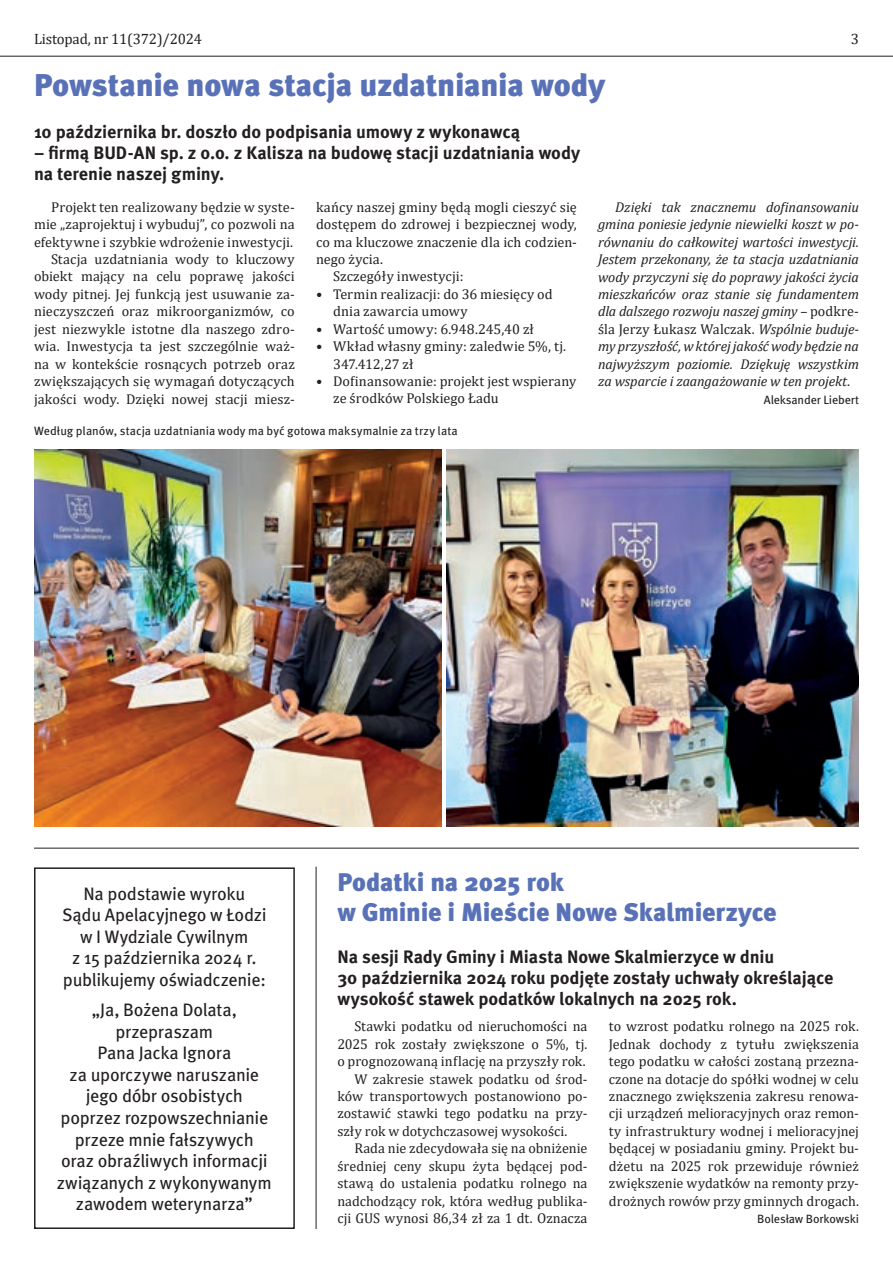
<style>
.page{position:relative;width:893px;height:1263px;background:#fff}
.page>*{position:absolute;margin:0;border:0;box-sizing:border-box;transform-origin:0 0}
.t1{font:900 31.5px "Meta Pro";letter-spacing:-.01em;color:#5971b7}
.t2{font:900 25.5px/30px "Meta Pro";letter-spacing:-.01em;color:#5971b7}
.t3{font:18px/21.6px "Meta Pro";letter-spacing:-.015em;color:#231f20;text-align:center}
.t4{font:700 18px/21px "Meta Pro";letter-spacing:-.005em;color:#231f20}
.t5{font:15px "Cambria";letter-spacing:-.01em;color:#231f20}
.t6{font:14.25px/17.4px "Cambria";letter-spacing:.005em;color:#231f20}
.t7{font:italic 14.25px/17.4px "Cambria";letter-spacing:-.005em;color:#231f20;text-align:justify}
.t8{font:12px "Meta Pro";color:#231f20}
.s1{font-style:normal}
</style>
<div class="page">
<hr style="left:316px;top:867px;width:1px;height:362px;background:#231f20">
<div style="left:34px;top:867px;width:261px;height:362px;border:2px solid #231f20"></div>
<img style="left:34px;top:449px;width:407px;height:378px">
<img style="left:446px;top:449px;width:413px;height:378px">
<hr style="left:34px;top:848px;width:825px;height:1px;background:#231f20">
<hr style="left:0;top:56px;width:893px;height:1px;background:#231f20">
<p class="t5" style="left:34px;top:30px;width:170px">Listopad, nr 11(372)/2024</p>
<p class="t5" style="left:851px;top:30px;width:10px">3</p>
<h1 class="t1" style="left:34px;top:65px;width:573px">Powstanie nowa stacja uzdatniania wody</h1>
<p class="t4" style="left:34px;top:120px;width:488px">10 października br. doszło do podpisania umowy z wykonawcą</p>
<p class="t4" style="left:34px;top:141px;width:548px">– firmą BUD-AN sp. z o.o. z Kalisza na budowę stacji uzdatniania wody na terenie naszej gminy.</p>
<p class="t6" style="left:34px;top:198px;width:262px;text-align:right">Projekt ten realizowany będzie w syste&shy;mie „zaprojektuj i wybuduj”, co pozwoli na efektywne i szybkie wdrożenie inwestycji.<br>Stacja uzdatniania wody to kluczowy obiekt mający na celu poprawę jakości wody pitnej. Jej funkcją jest usuwanie za&shy;nieczyszczeń oraz mikroorganizmów, co jest niezwykle istotne dla naszego zdro&shy;wia. Inwestycja ta jest szczególnie waż&shy;na w kontekście rosnących potrzeb oraz zwiększających się wymagań dotyczących jakości wody. Dzięki nowej stacji miesz-</p>
<p class="t6" style="left:316px;top:198px;width:262px">kańcy naszej gminy będą mogli cieszyć się</p>
<p class="t7" style="left:598px;top:198px;width:262px;text-indent:17px">Dzięki tak znacznemu dofinansowaniu gmina poniesie jedynie niewielki koszt w po&shy;równaniu do całkowitej wartości inwestycji.<br>Jestem przekonany, że ta stacja uzdatniania wody przyczyni się do poprawy jakości życia mieszkańców oraz stanie się fundamentem dla dalszego rozwoju naszej gminy <span class="s1">– podkre&shy;śla Jerzy Łukasz Walczak.</span> Wspólnie buduje&shy;my przyszłość, w której jakość wody będzie na najwyższym poziomie. Dziękuję wszystkim za wsparcie i zaangażowanie w ten projekt.</p>
<p class="t8" style="left:764px;top:392px;width:97px">Aleksander Liebert</p>
<p class="t6" style="left:316px;top:216px;width:262px">dostępem do zdrowej i bezpiecznej wody,</p>
<p class="t6" style="left:316px;top:233px;width:262px">co ma kluczowe znaczenie dla ich codzien-</p>
<p class="t6" style="left:316px;top:250px;width:69px">nego życia.</p>
<p class="t6" style="left:333px;top:268px;width:132px">Szczegóły inwestycji:</p>
<p class="t6" style="left:333px;top:285px;width:221px;text-indent:-17px">• Termin realizacji: do 36 miesięcy od dnia zawarcia umowy</p>
<p class="t6" style="left:316px;top:320px;width:219px">• Wartość umowy: 6.948.245,40 zł</p>
<p class="t6" style="left:333px;top:337px;width:235px;text-indent:-17px">• Wkład własny gminy: zaledwie 5%, tj.<br>347.412,27 zł</p>
<p class="t6" style="left:333px;top:372px;width:245px;text-indent:-17px">• Dofinansowanie: projekt jest wspierany ze środków Polskiego Ładu</p>
<p class="t8" style="left:34px;top:423px;width:425px">Według planów, stacja uzdatniania wody ma być gotowa maksymalnie za trzy lata</p>
<p class="t3" style="left:62px;top:883px;width:206px">Na podstawie wyroku<br>Sądu Apelacyjnego w Łodzi w I Wydziale Cywilnym<br>z 15 października 2024 r. publikujemy oświadczenie:</p>
<p class="t3" style="left:57px;top:999px;width:216px">„Ja, Bożena Dolata, przepraszam<br>Pana Jacka Ignora<br>za uporczywe naruszanie jego dóbr osobistych poprzez rozpowszechnianie przeze mnie fałszywych oraz obraźliwych informacji związanych z wykonywanym zawodem weterynarza”</p>
<h2 class="t2" style="left:337px;top:868px;width:441px">Podatki na 2025 rok<br>w Gminie i Mieście Nowe Skalmierzyce</h2>
<p class="t4" style="left:337px;top:945px;width:497px">Na sesji Rady Gminy i Miasta Nowe Skalmierzyce w dniu<br>30 października 2024 roku podjęte zostały uchwały określające wysokość stawek podatków lokalnych na 2025 rok.</p>
<p class="t6" style="left:354px;top:1017px;width:235px">Stawki podatku od nieruchomości na</p>
<p class="t6" style="left:337px;top:1035px;width:252px">2025 rok zostały zwiększone o 5%, tj.</p>
<p class="t6" style="left:337px;top:1052px;width:250px">o prognozowaną inflację na przyszły rok.</p>
<p class="t6" style="left:354px;top:1070px;width:235px">W zakresie stawek podatku od środ-</p>
<p class="t6" style="left:337px;top:1087px;width:252px">ków transportowych postanowiono po-</p>
<p class="t6" style="left:337px;top:1105px;width:252px">zostawić stawki tego podatku na przy-</p>
<p class="t6" style="left:337px;top:1122px;width:232px">szły rok w dotychczasowej wysokości.</p>
<p class="t6" style="left:354px;top:1140px;width:235px">Rada nie zdecydowała się na obniżenie</p>
<p class="t6" style="left:337px;top:1157px;width:252px">średniej ceny skupu żyta będącej pod-</p>
<p class="t6" style="left:337px;top:1174px;width:252px">stawą do ustalenia podatku rolnego na</p>
<p class="t6" style="left:337px;top:1192px;width:252px">nadchodzący rok, która według publika-</p>
<p class="t6" style="left:337px;top:1209px;width:252px">cji GUS wynosi 86,34 zł za 1 dt. Oznacza</p>
<p class="t6" style="left:609px;top:1017px;width:252px;text-align:justify">to wzrost podatku rolnego na 2025 rok.<br>Jednak dochody z tytułu zwiększenia tego podatku w całości zostaną przezna&shy;czone na dotacje do spółki wodnej w celu znacznego zwiększenia zakresu renowa&shy;cji urządzeń melioracyjnych oraz remon&shy;ty infrastruktury wodnej i melioracyjnej będącej w posiadaniu gminy. Projekt bu&shy;dżetu na 2025 rok przewiduje również zwiększenie wydatków na remonty przy&shy;drożnych rowów przy gminnych drogach.</p>
<p class="t8" style="left:757px;top:1211px;width:103px">Bolesław Borkowski</p>
</div>
